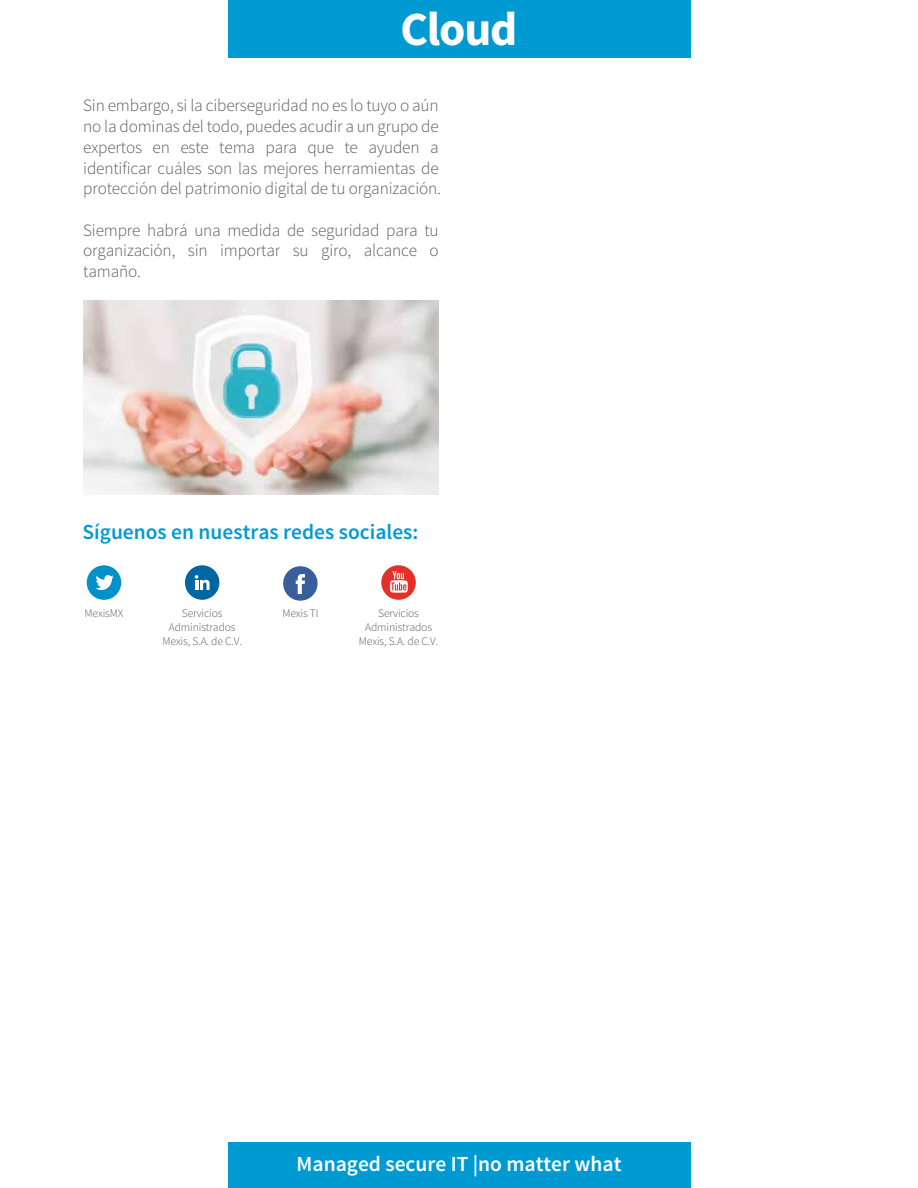
<style>
.page{position:relative;width:918px;height:1188px;background:#fff}
.page>*{position:absolute;margin:0;border:0;box-sizing:border-box;transform-origin:0 0}
.t1{font:700 47.55px "Source Sans Pro";letter-spacing:-.025em;color:#fff}
.t2{font:600 21.45px "Source Sans Pro";color:#009ad3}
.t3{font:600 21.45px "Source Sans Pro";color:#fff}
.t4{font:300 17.25px/20.7px "Source Sans Pro";letter-spacing:-.01em;color:#5b5b5f}
.t5{font:300 11.55px/14px "Source Sans Pro";letter-spacing:-.01em;color:#5b5b5f;text-align:center}
</style>
<div class="page">
<div style="left:228px;top:1143px;width:462px;height:45px;background:#009ad3"></div>
<div style="left:87px;top:565px;width:34px;height:35px;background:#0090ca;border-radius:50%"></div>
<svg style="left:96px;top:575px;width:18px;height:15px"></svg>
<div style="left:185px;top:565px;width:34px;height:35px;background:#0067a4;border-radius:50%"></div>
<svg style="left:195px;top:575px;width:15px;height:15px"></svg>
<svg style="left:283px;top:566px;width:35px;height:35px"></svg>
<div style="left:381px;top:565px;width:35px;height:35px;background:#e23128;border-radius:50%"></div>
<svg style="left:390px;top:571px;width:18px;height:22px"></svg>
<div style="left:228px;top:0;width:462px;height:57px;background:#009ad3"></div>
<img style="left:83px;top:300px;width:356px;height:195px">
<h1 class="t1" style="left:400px;top:-2px;width:119px">Cloud</h1>
<p class="t4" style="left:83px;top:95px;width:359px">Sin embargo, si la ciberseguridad no es lo tuyo o aún no la dominas del todo, puedes acudir a un grupo de expertos en este tema para que te ayuden a identificar cuáles son las mejores herramientas de protección del patrimonio digital de tu organización.</p>
<p class="t4" style="left:83px;top:220px;width:357px;text-align:justify">Siempre habrá una medida de seguridad para tu organización, sin importar su giro, alcance o tamaño.</p>
<p class="t2" style="left:83px;top:519px;width:337px">Síguenos en nuestras redes sociales:</p>
<p class="t5" style="left:85px;top:607px;width:40px">MexisMX</p>
<p class="t5" style="left:163px;top:607px;width:81px">Servicios<br>Administrados<br>Mexis, S.A. de C.V.</p>
<p class="t5" style="left:282px;top:607px;width:37px">Mexis TI</p>
<p class="t5" style="left:359px;top:607px;width:81px">Servicios<br>Administrados<br>Mexis, S.A. de C.V.</p>
<p class="t3" style="left:297px;top:1151px;width:326px">Managed secure IT |no matter what</p>
</div>
